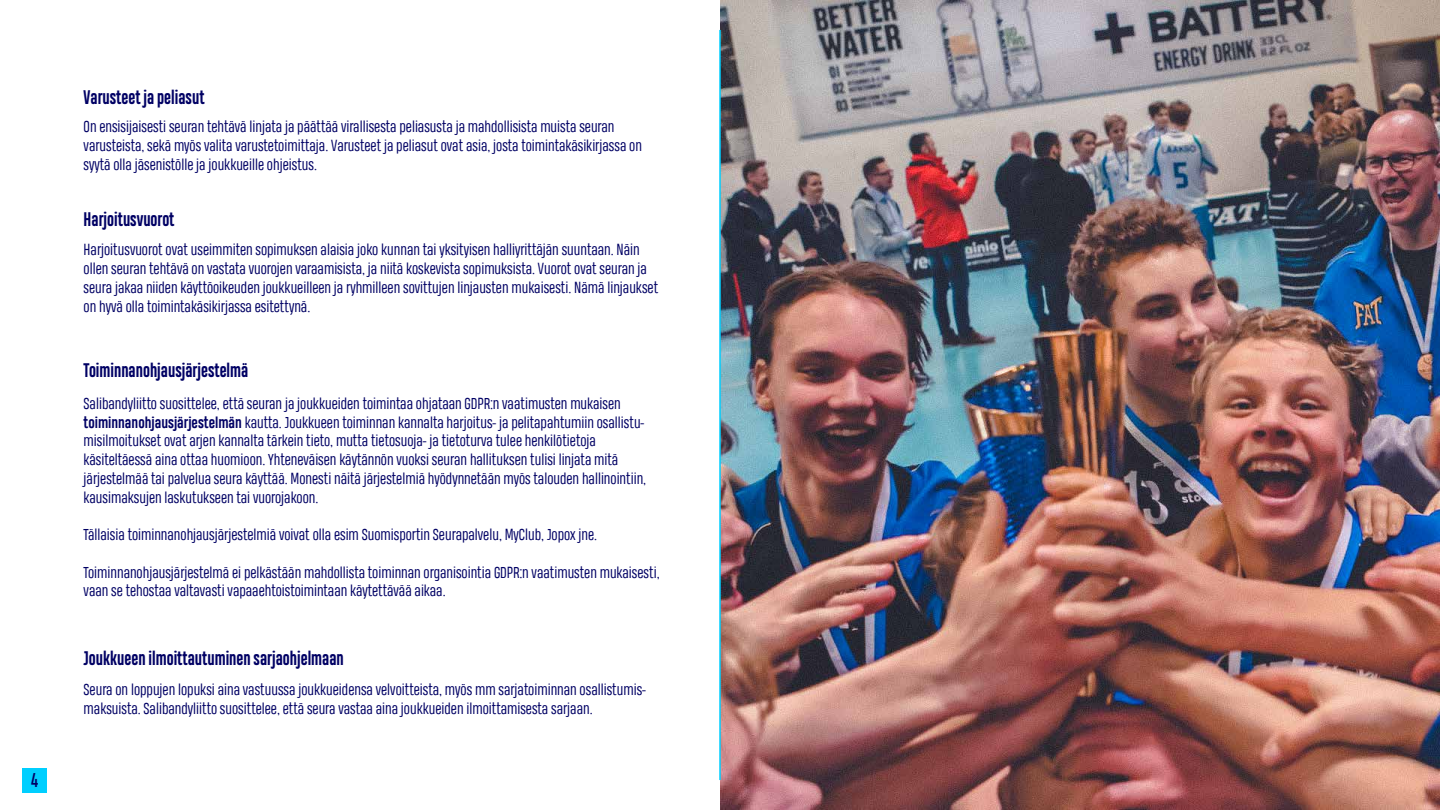
<style>
.page{position:relative;width:1440px;height:810px;background:#fff}
.page>*{position:absolute;margin:0;border:0;box-sizing:border-box;transform-origin:0 0}
.t1{font:700 18.75px "Heading Pro Compressed";color:#000064}
.t2{font:18.6px "Heading Pro";color:#000064}
.t3{font:15px/18.8px "Heading Pro";color:#000064}
.s1{font-weight:700}
</style>
<div class="page">
<img style="left:720px;top:0;width:720px;height:810px">
<div style="left:22px;top:768px;width:25px;height:24px;background:#00cfff"></div>
<hr style="left:719px;top:30px;width:2px;height:750px;background:#00cfff">
<p class="t2" style="left:31px;top:769px;width:9px">4</p>
<p class="t1" style="left:84px;top:86px;width:123px">Varusteet ja peliasut</p>
<p class="t3" style="left:84px;top:118px;width:560px">On ensisijaisesti seuran tehtävä linjata ja päättää virallisesta peliasusta ja mahdollisista muista seuran varusteista, sekä myös valita varustetoimittaja. Varusteet ja peliasut ovat asia, josta toimintakäsikirjassa on syytä olla jäsenistölle ja joukkueille ohjeistus.</p>
<p class="t1" style="left:84px;top:208px;width:92px">Harjoitusvuorot</p>
<p class="t3" style="left:84px;top:241px;width:576px">Harjoitusvuorot ovat useimmiten sopimuksen alaisia joko kunnan tai yksityisen halliyrittäjän suuntaan. Näin ollen seuran tehtävä on vastata vuorojen varaamisista, ja niitä koskevista sopimuksista. Vuorot ovat seuran ja seura jakaa niiden käyttöoikeuden joukkueilleen ja ryhmilleen sovittujen linjausten mukaisesti. Nämä linjaukset on hyvä olla toimintakäsikirjassa esitettynä.</p>
<p class="t1" style="left:84px;top:359px;width:166px">Toiminnanohjausjärjestelmä</p>
<p class="t3" style="left:84px;top:395px;width:564px">Salibandyliitto suosittelee, että seuran ja joukkueiden toimintaa ohjataan GDPR:n vaatimusten mukaisen <span class="s1">toiminnanohjausjärjestelmän</span> kautta. Joukkueen toiminnan kannalta harjoitus- ja pelitapahtumiin osallistu&shy;misilmoitukset ovat arjen kannalta tärkein tieto, mutta tietosuoja- ja tietoturva tulee henkilötietoja käsiteltäessä aina ottaa huomioon. Yhteneväisen käytännön vuoksi seuran hallituksen tulisi linjata mitä järjestelmää tai palvelua seura käyttää. Monesti näitä järjestelmiä hyödynnetään myös talouden hallinointiin, kausimaksujen laskutukseen tai vuorojakoon.</p>
<p class="t3" style="left:84px;top:526px;width:515px">Tällaisia toiminnanohjausjärjestelmiä voivat olla esim Suomisportin Seurapalvelu, MyClub, Jopox jne.</p>
<p class="t3" style="left:84px;top:563px;width:577px">Toiminnanohjausjärjestelmä ei pelkästään mahdollista toiminnan organisointia GDPR:n vaatimusten mukaisesti, vaan se tehostaa valtavasti vapaaehtoistoimintaan käytettävää aikaa.</p>
<p class="t1" style="left:84px;top:647px;width:262px">Joukkueen ilmoittautuminen sarjaohjelmaan</p>
<p class="t3" style="left:84px;top:681px;width:564px">Seura on loppujen lopuksi aina vastuussa joukkueidensa velvoitteista, myös mm sarjatoiminnan osallistumis&shy;maksuista. Salibandyliitto suosittelee, että seura vastaa aina joukkueiden ilmoittamisesta sarjaan.</p>
</div>
